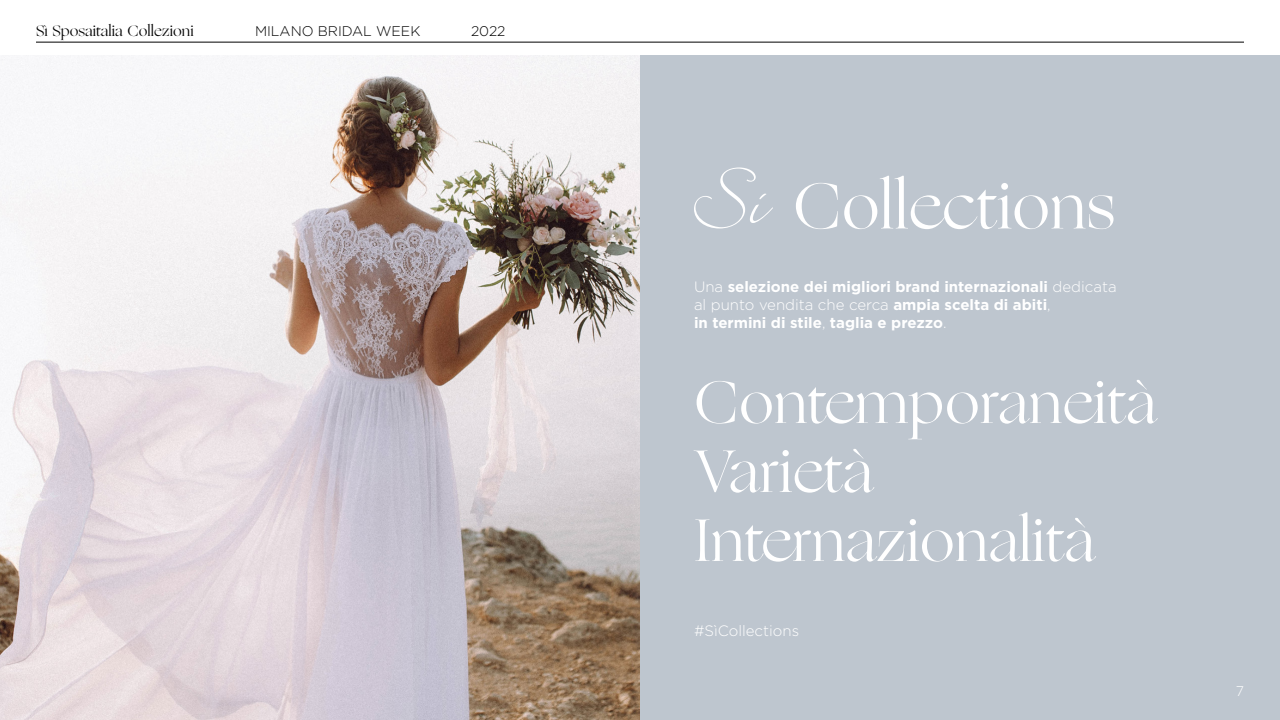
<style>
.page{position:relative;width:1280px;height:720px;background:#fff}
.page>*{position:absolute;margin:0;border:0;box-sizing:border-box;transform-origin:0 0}
.t1{font:65px "Ogg";color:#fff}
.t2{font:60px/69px "Ogg";color:#fff}
.t3{font:700 15px/18px "Gotham";color:#fff}
.t4{font:15px "Ogg";color:#000}
.t5{font:300 15px "Gotham";color:#fff}
.t6{font:300 14px "Gotham";color:#000}
.t7{font:300 14px "Gotham";color:#fff}
.s1{font-weight:300}
</style>
<div class="page">
<img style="left:0;top:55px;width:640px;height:665px">
<div style="left:640px;top:55px;width:640px;height:665px;background:#bec6cf"></div>
<svg style="left:694px;top:168px;width:79px;height:61px"></svg>
<hr style="left:36px;top:42px;width:1208px;height:1px;background:#000">
<p class="t4" style="left:36px;top:21px;width:159px">Sì Sposaitalia Collezioni</p>
<p class="t6" style="left:255px;top:24px;width:167px">MILANO BRIDAL WEEK</p>
<p class="t6" style="left:471px;top:24px;width:36px">2022</p>
<h1 class="t1" style="left:793px;top:162px;width:324px">Collections</h1>
<p class="t3" style="left:694px;top:277px;width:424px"><span class="s1">Una</span> selezione dei migliori brand internazionali <span class="s1">dedicata al punto vendita che cerca</span> ampia scelta di abiti<span class="s1">,<br></span>in termini di stile<span class="s1">,</span> taglia e prezzo<span class="s1">.</span></p>
<h2 class="t2" style="left:694px;top:368px;width:464px">Contemporaneità<br>Varietà<br>Internazionalità</h2>
<p class="t5" style="left:694px;top:622px;width:107px">#SìCollections</p>
<p class="t7" style="left:1236px;top:683px;width:10px">7</p>
</div>
